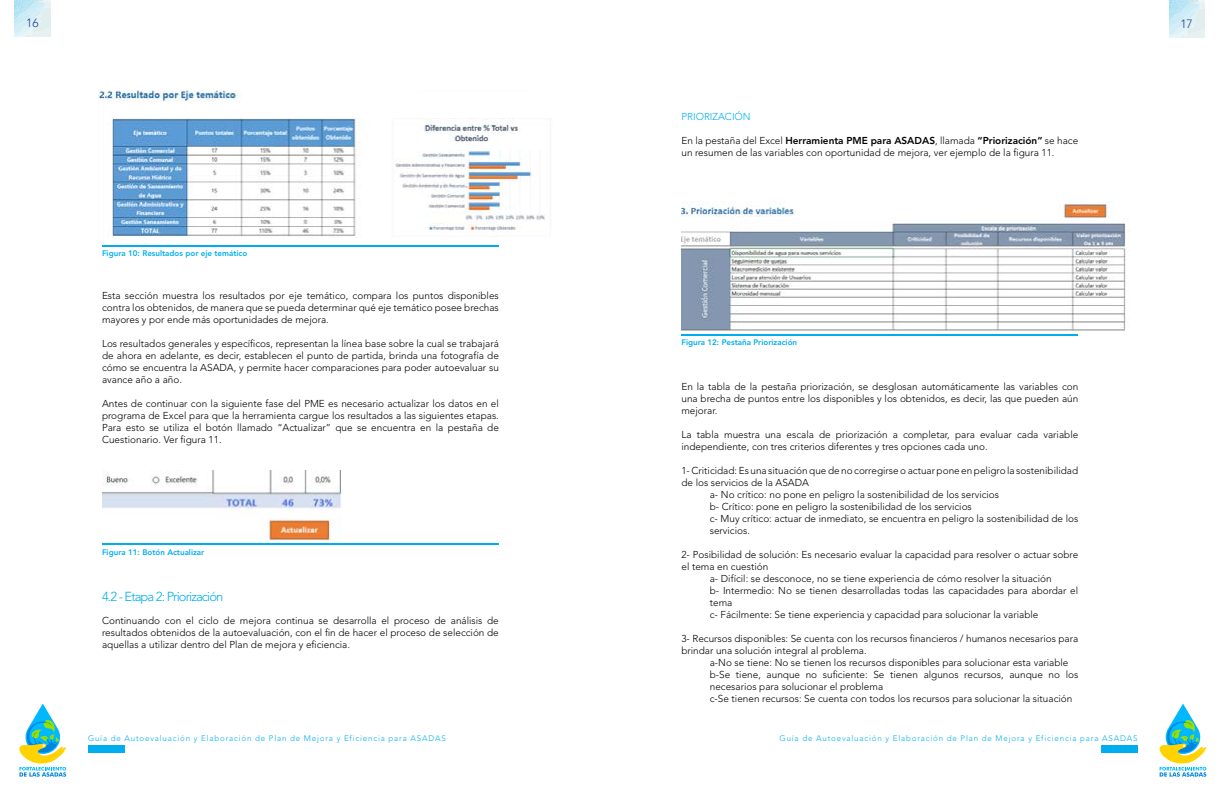
<style>
.page{position:relative;width:1224px;height:792px;background:#fff}
.page>*{position:absolute;margin:0;border:0;box-sizing:border-box;transform-origin:0 0}
.t1{font:300 13px "Avenir LT Std";letter-spacing:-.07em;color:#00aeef}
.t2{font:300 12px "Avenir LT Std";color:#24408f}
.t3{font:300 10px/12px "Avenir LT Std";color:#000;text-align:justify}
.t4{font:300 10px "Avenir LT Std";color:#00aeef}
.t5{font:300 8px "Avenir LT Std";letter-spacing:.1em;color:#00aeef}
.t6{font:800 8px "Avenir LT Std";color:#00aeef}
.s1{font-weight:800}
</style>
<div class="page">
<svg style="left:15px;top:0;width:35px;height:36px"></svg>
<svg style="left:1169px;top:0;width:36px;height:37px"></svg>
<div style="left:88px;top:745px;width:37px;height:7px;background:#00aeef"></div>
<div style="left:1101px;top:745px;width:36px;height:7px;background:#00aeef"></div>
<svg style="left:19px;top:704px;width:48px;height:73px"></svg>
<svg style="left:1159px;top:704px;width:48px;height:73px"></svg>
<img style="left:98px;top:91px;width:453px;height:147px">
<img style="left:102px;top:471px;width:240px;height:70px">
<img style="left:681px;top:202px;width:449px;height:129px">
<hr style="left:102px;top:245px;width:397px;height:2px;background:#00aeef">
<hr style="left:681px;top:334px;width:397px;height:2px;background:#00aeef">
<hr style="left:102px;top:543px;width:397px;height:2px;background:#00aeef">
<p class="t2" style="left:26px;top:16px;width:14px">16</p>
<p class="t2" style="left:1180px;top:17px;width:14px">17</p>
<p class="t6" style="left:102px;top:248px;width:147px">Figura 10: Resultados por eje temático</p>
<p class="t3" style="left:102px;top:290px;width:398px">Esta sección muestra los resultados por eje temático, compara los puntos disponibles contra los obtenidos, de manera que se pueda determinar qué eje temático posee brechas mayores y por ende más oportunidades de mejora.</p>
<p class="t3" style="left:102px;top:338px;width:398px">Los resultados generales y específicos, representan la línea base sobre la cual se trabajará de ahora en adelante, es decir, establecen el punto de partida, brinda una fotografía de cómo se encuentra la ASADA, y permite hacer comparaciones para poder autoevaluar su avance año a año.</p>
<p class="t3" style="left:102px;top:398px;width:398px">Antes de continuar con la siguiente fase del PME es necesario actualizar los datos en el programa de Excel para que la herramienta cargue los resultados a las siguientes etapas.<br>Para esto se utiliza el botón llamado “Actualizar” que se encuentra en la pestaña de Cuestionario. Ver figura 11.</p>
<p class="t6" style="left:102px;top:548px;width:104px">Figura 11: Botón Actualizar</p>
<h1 class="t1" style="left:102px;top:589px;width:123px">4.2 - Etapa 2: Priorización</h1>
<p class="t3" style="left:102px;top:614px;width:398px">Continuando con el ciclo de mejora continua se desarrolla el proceso de análisis de resultados obtenidos de la autoevaluación, con el fin de hacer el proceso de selección de aquellas a utilizar dentro del Plan de mejora y eficiencia.</p>
<p class="t4" style="left:681px;top:111px;width:71px">PRIORIZACIÓN</p>
<p class="t3" style="left:681px;top:134px;width:398px">En la pestaña del Excel <span class="s1">Herramienta PME para ASADAS</span>, llamada <span class="s1">“Priorización”</span> se hace un resumen de las variables con oportunidad de mejora, ver ejemplo de la figura 11.</p>
<p class="t6" style="left:681px;top:337px;width:117px">Figura 12: Pestaña Priorización</p>
<p class="t3" style="left:681px;top:380px;width:398px">En la tabla de la pestaña priorización, se desglosan automáticamente las variables con una brecha de puntos entre los disponibles y los obtenidos, es decir, las que pueden aún mejorar.</p>
<p class="t3" style="left:681px;top:428px;width:398px">La tabla muestra una escala de priorización a completar, para evaluar cada variable independiente, con tres criterios diferentes y tres opciones cada uno.</p>
<p class="t3" style="left:681px;top:464px;width:398px">1- Criticidad: Es una situación que de no corregirse o actuar pone en peligro la sostenibilidad</p>
<p class="t3" style="left:681px;top:476px;width:129px">de los servicios de la ASADA</p>
<p class="t3" style="left:710px;top:488px;width:291px">a- No crítico: no pone en peligro la sostenibilidad de los servicios</p>
<p class="t3" style="left:710px;top:500px;width:264px">b- Crítico: pone en peligro la sostenibilidad de los servicios</p>
<p class="t3" style="left:710px;top:512px;width:370px">c- Muy crítico: actuar de inmediato, se encuentra en peligro la sostenibilidad de los</p>
<p class="t3" style="left:710px;top:524px;width:42px">servicios.</p>
<p class="t3" style="left:681px;top:548px;width:398px">2- Posibilidad de solución: Es necesario evaluar la capacidad para resolver o actuar sobre</p>
<p class="t3" style="left:681px;top:560px;width:88px">el tema en cuestión</p>
<p class="t3" style="left:710px;top:572px;width:343px">a- Difícil: se desconoce, no se tiene experiencia de cómo resolver la situación</p>
<p class="t3" style="left:710px;top:584px;width:370px">b- Intermedio: No se tienen desarrolladas todas las capacidades para abordar el</p>
<p class="t3" style="left:710px;top:596px;width:24px">tema</p>
<p class="t3" style="left:710px;top:608px;width:330px">c- Fácilmente: Se tiene experiencia y capacidad para solucionar la variable</p>
<p class="t3" style="left:681px;top:632px;width:398px">3- Recursos disponibles: Se cuenta con los recursos financieros / humanos necesarios para brindar una solución integral al problema.</p>
<p class="t3" style="left:710px;top:656px;width:370px;text-align:left">a-No se tiene: No se tienen los recursos disponibles para solucionar esta variable b-Se tiene, aunque no suficiente: Se tienen algunos recursos, aunque no los necesarios para solucionar el problema<br>c-Se tienen recursos: Se cuenta con todos los recursos para solucionar la situación</p>
<p class="t5" style="left:88px;top:733px;width:359px">Guía de Autoevaluación y Elaboración de Plan de Mejora y Eficiencia para ASADAS</p>
<p class="t5" style="left:780px;top:733px;width:359px">Guía de Autoevaluación y Elaboración de Plan de Mejora y Eficiencia para ASADAS</p>
</div>
